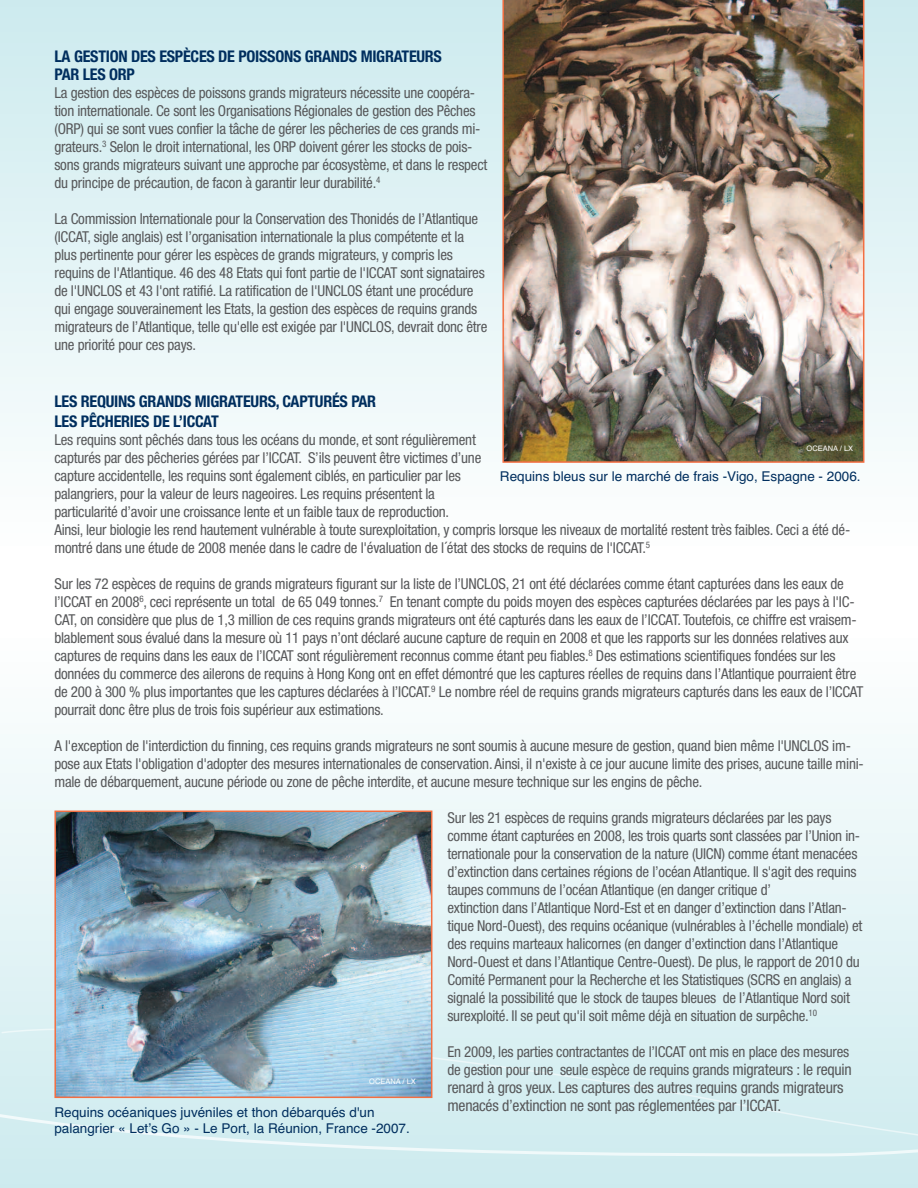
<style>
.page{position:relative;width:918px;height:1188px;background:#fff}
.page>*{position:absolute;margin:0;border:0;box-sizing:border-box;transform-origin:0 0}
.t1{font:700 condensed 16.2px/18px "Helvetica Neue";letter-spacing:-.015em;color:#002e5e}
.t2{font:condensed 15.75px/18px "Helvetica Neue";letter-spacing:-.015em;color:#57585a}
.t3{font:condensed 15px/18px "Helvetica Neue";letter-spacing:-.015em;color:#57585a}
.t4{font:13.5px/16.2px "Helvetica";color:#002e5e}
.t5{font:7.5px "Helvetica";color:#fff}
.s1{font-size:15.75px}
</style>
<div class="page">
<svg style="left:0;top:734px;width:918px;height:454px"></svg>
<img style="left:0;top:1112px;width:918px;height:45px">
<div style="left:1px;top:1028px;width:917px;height:108px;background:#d5eef1"></div>
<div style="left:0;top:0;width:918px;height:546px;background:linear-gradient(to bottom,#cdeaee,#fefefe)"></div>
<img style="left:502px;top:0;width:362px;height:463px">
<img style="left:57px;top:814px;width:372px;height:281px">
<div style="left:54px;top:811px;width:378px;height:287px;border:2px solid #f36f42"></div>
<p class="t1" style="left:54px;top:49px;width:389px">LA GESTION DES ESPÈCES DE POISSONS GRANDS MIGRATEURS<br>PAR LES ORP</p>
<p class="t3" style="left:54px;top:85px;width:434px">La gestion des espèces de poissons grands migrateurs nécessite une coopéra&shy;tion internationale. Ce sont les Organisations Régionales de gestion des Pêches (ORP) qui se sont vues confier la tâche de gérer les pêcheries de ces grands mi&shy;grateurs.<sup>3</sup> Selon le droit international, les ORP doivent gérer les stocks de pois&shy;sons grands migrateurs suivant une approche par écosystème, et dans le respect du principe de précaution, de facon à garantir leur durabilité.<sup>4</sup></p>
<p class="t3" style="left:54px;top:211px;width:434px">La Commission Internationale pour la Conservation des Thonidés de l’Atlantique (ICCAT, sigle anglais) est l’organisation internationale la plus compétente et la plus pertinente pour gérer les espèces de grands migrateurs, y compris les requins de l'Atlantique. 46 des 48 Etats qui font partie de l'ICCAT sont signataires de l'UNCLOS et 43 l'ont ratifié. La ratification de l'UNCLOS étant une procédure qui engage souverainement les Etats, la gestion des espèces de requins grands migrateurs de l’Atlantique, telle qu'elle est exigée par l'UNCLOS, devrait donc être une priorité pour ces pays.</p>
<p class="t1" style="left:54px;top:393px;width:323px;line-height:19.5px">LES REQUINS GRANDS MIGRATEURS, CAPTURÉS PAR<br>LES PÊCHERIES DE L’ICCAT</p>
<p class="t3" style="left:54px;top:432px;width:797px">Les requins sont pêchés dans tous les océans du monde, et sont régulièrement<br>capturés par des pêcheries gérées par l’ICCAT. S’ils peuvent être victimes d’une<br>capture accidentelle, les requins sont également ciblés, en particulier par les<br>palangriers, pour la valeur de leurs nageoires. Les requins présentent la<br>particularité d’avoir une croissance lente et un faible taux de reproduction.<br>Ainsi, leur biologie les rend hautement vulnérable à toute surexploitation, y compris lorsque les niveaux de mortalité restent très faibles. Ceci a été dé&shy;montré dans une étude de 2008 menée dans le cadre de l'évaluation de l´état des stocks de requins de l'ICCAT.<sup>5</sup></p>
<p class="t3" style="left:54px;top:576px;width:810px">Sur les 72 espèces de requins de grands migrateurs figurant sur la liste de l’UNCLOS, 21 ont été déclarées comme étant capturées dans les eaux de l’ICCAT en 2008<sup>6</sup>, ceci représente un total de 65 049 tonnes.<sup>7</sup> En tenant compte du poids moyen des espèces capturées déclarées par les pays à l'IC-CAT, on considère que plus de 1,3 million de ces requins grands migrateurs ont été capturés dans les eaux de l’ICCAT. Toutefois, ce chiffre est vraisem&shy;blablement sous évalué dans la mesure où 11 pays n’ont déclaré aucune capture de requin en 2008 et que les rapports sur les données relatives aux captures de requins dans les eaux de l’ICCAT sont régulièrement reconnus comme étant peu fiables.<sup>8</sup> Des estimations scientifiques fondées sur les données du commerce des ailerons de requins à Hong Kong ont en effet démontré que les captures réelles de requins dans l’Atlantique pourraient être de 200 à 300 % plus importantes que les captures déclarées à l’ICCAT.<sup>9</sup> Le nombre réel de requins grands migrateurs capturés dans les eaux de l’ICCAT pourrait donc être plus de trois fois supérieur aux estimations.</p>
<p class="t3" style="left:54px;top:738px;width:811px">A l'exception de l'interdiction du finning, ces requins grands migrateurs ne sont soumis à aucune mesure de gestion, quand bien même l'UNCLOS im&shy;pose aux Etats l'obligation d'adopter des mesures internationales de conservation. Ainsi, il n'existe à ce jour aucune limite des prises, aucune taille mini&shy;male de débarquement, aucune période ou zone de pêche interdite, et aucune mesure technique sur les engins de pêche.</p>
<p class="t3" style="left:447px;top:810px;width:416px">Sur les 21 espèces de requins grands migrateurs déclarées par les pays comme étant capturées en 2008, les trois quarts sont classées par l’Union in&shy;ternationale pour la conservation de la nature (UICN) comme étant menacées d’extinction dans certaines régions de l’océan Atlantique. Il s'agit des requins taupes communs de l’océan Atlantique (en danger critique d’<br>extinction dans l’Atlantique Nord-Est et en danger d’extinction dans l’Atlan&shy;tique Nord-Ouest), des requins océanique (vulnérables à l’échelle mondiale) et des requins marteaux halicornes (en danger d’extinction dans l’Atlantique Nord-Ouest et dans l’Atlantique Centre-Ouest). De plus, le rapport de 2010 du Comité Permanent pour la Recherche et les Statistiques (SCRS en anglais) a signalé la possibilité que le stock de taupes bleues de l’Atlantique Nord soit surexploité. Il se peut qu'il soit même déjà en situation de surpêche.<sup>10</sup></p>
<p class="t3" style="left:447px;top:1044px;width:406px">En 2009, les parties contractantes de l’ICCAT ont mis en place des mesures de gestion pour une seule espèce de requins grands <span class="s1">migrateurs : le requin</span></p>
<p class="t2" style="left:447px;top:1080px;width:398px">renard à gros yeux. Les captures des autres requins grands migrateurs menacés d’extinction ne sont pas réglementées par l’ICCAT.</p>
<p class="t5" style="left:807px;top:444px;width:48px">OCEANA / LX</p>
<p class="t4" style="left:500px;top:468px;width:362px">Requins bleus sur le marché de frais -Vigo, Espagne - 2006.</p>
<p class="t5" style="left:369px;top:1077px;width:48px">OCEANA / LX</p>
<p class="t4" style="left:54px;top:1104px;width:357px">Requins océaniques juvéniles et thon débarqués d'un palangrier « Let’s Go » - Le Port, la Réunion, France -2007.</p>
</div>
